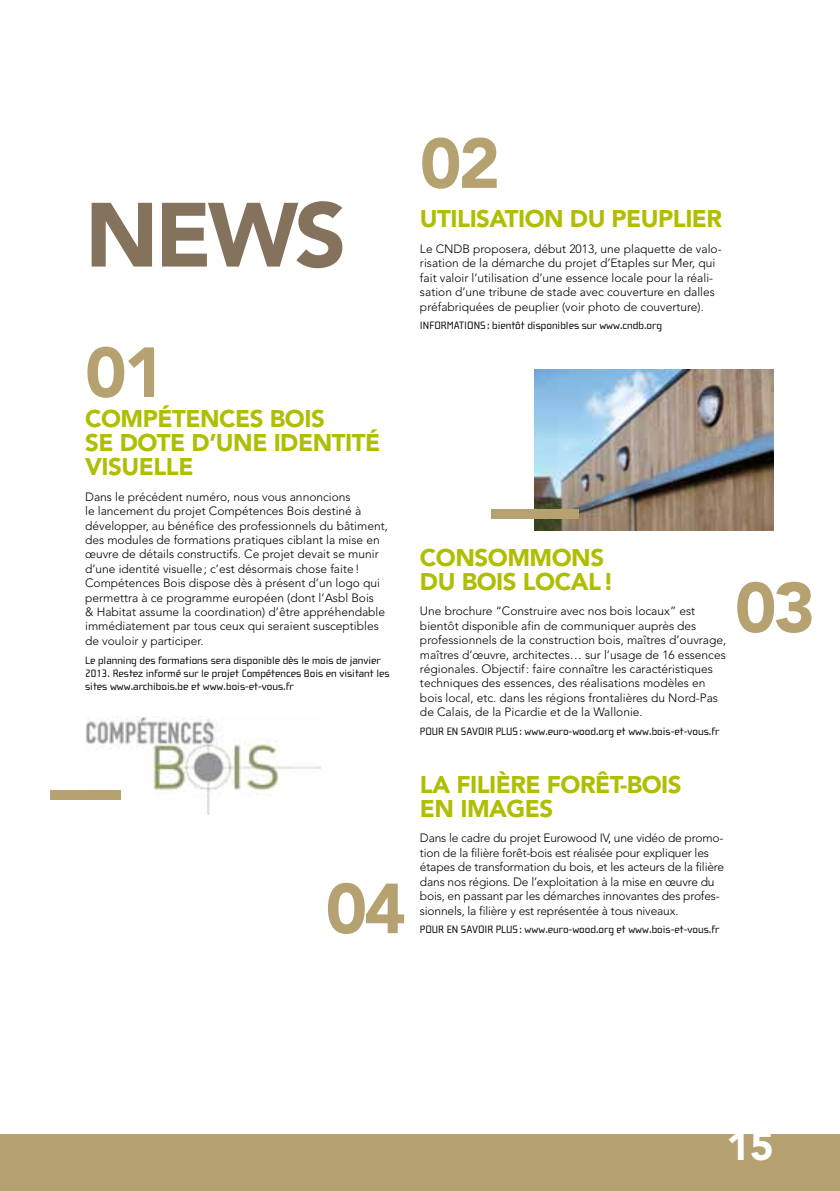
<style>
.page{position:relative;width:840px;height:1191px;background:#fff}
.page>*{position:absolute;margin:0;border:0;box-sizing:border-box;transform-origin:0 0}
.t1{font:900 90px "Avenir LT Std";color:#84725c}
.t2{font:900 70px "Avenir LT Std";letter-spacing:-.04em;color:#b6a170}
.t3{font:900 40px "Avenir LT Std";color:#fff}
.t4{font:900 24px/24px "Avenir LT Std";letter-spacing:-.02em;color:#afbe00}
.t5{font:300 12px/14.4px "Avenir LT Std";color:#000}
.t6{font:11px/13px "Cholla Wide";color:#000}
</style>
<div class="page">
<div style="left:0;top:1134px;width:839px;height:57px;background:#b6a170"></div>
<img style="left:534px;top:369px;width:238px;height:161px">
<div style="left:490px;top:509px;width:88px;height:9px;background:#b6a170"></div>
<img style="left:85px;top:716px;width:235px;height:98px">
<div style="left:50px;top:790px;width:70px;height:9px;background:#b6a170"></div>
<h2 class="t2" style="left:419px;top:121px;width:82px">02</h2>
<h1 class="t1" style="left:85px;top:181px;width:262px">NEWS</h1>
<h3 class="t4" style="left:420px;top:207px;width:207px">UTILISATION DU PEUPL</h3>
<h3 class="t4" style="left:685px;top:207px;width:22px">IER</h3>
<p class="t5" style="left:420px;top:242px;width:303px">Le CNDB proposera, début 2013, une plaquette de valo&shy;risation de la démarche du projet d’Etaples sur Mer, qui fait valoir l’utilisation d’une essence locale pour la réali&shy;sation d’une tribune de stade avec couverture en dalles préfabriquées de peuplier (voir photo de couverture).</p>
<p class="t6" style="left:420px;top:319px;width:243px">I nformations: bientôt disponibles sur www.cndb.org</p>
<h2 class="t2" style="left:85px;top:330px;width:82px">01</h2>
<h3 class="t4" style="left:85px;top:406px;width:296px">COMPÉTENCES BOIS<br>SE DOTE D’UNE IDENTITÉ<br>VISUELLE</h3>
<p class="t5" style="left:85px;top:489px;width:304px">Dans le précédent numéro, nous vous annoncions<br>le lancement du projet Compétences Bois destiné à développer, au bénéfice des professionnels du bâtiment, des modules de formations pratiques ciblant la mise en œuvre de détails constructifs. Ce projet devait se munir d’une identité visuelle; c’est désormais chose faite!<br>Compétences Bois dispose dès à présent d’un logo qui permettra à ce programme européen (dont l’Asbl Bois<br>&amp; Habitat assume la coordination) d’être appréhendable immédiatement par tous ceux qui seraient susceptibles de vouloir y participer.</p>
<p class="t6" style="left:85px;top:653px;width:306px">Le planning des formations sera disponible dès le mois de janvier<br>2013. Restez informé sur le projet Compétences Bois en visitant les sites www.archibois.be et www.bois-et-vous.fr</p>
<h2 class="t2" style="left:325px;top:866px;width:82px">04</h2>
<h3 class="t4" style="left:420px;top:545px;width:120px">CONSOMMONS<br>DUBOISLOC</h3>
<h3 class="t4" style="left:570px;top:569px;width:44px">AL !</h3>
<p class="t5" style="left:420px;top:604px;width:307px">Une brochure “Construire avec nos bois locaux” est bientôt disponible afin de communiquer auprès des professionnels de la construction bois, maîtres d’ouvrage, maîtres d’œuvre, architectes… sur l’usage de 16 essences régionales. Objectif: faire connaître les caractéristiques techniques des essences, des réalisations modèles en bois local, etc. dans les régions frontalières du Nord-Pas de Calais, de la Picardie et de la Wallonie.</p>
<p class="t6" style="left:420px;top:725px;width:301px">Pour En savoir plus: www.euro-wood.org et www.bois-et-vous.fr</p>
<h3 class="t4" style="left:420px;top:772px;width:261px">LA FILIÈRE FORÊT-BOIS<br>EN IMAGES</h3>
<p class="t5" style="left:420px;top:831px;width:305px">Dans le cadre du projet Eurowood IV, une vidéo de promo&shy;tion de la filière forêt-bois est réalisée pour expliquer les étapes de transformation du bois, et les acteurs de la filière dans nos régions. De l’exploitation à la mise en œuvre du bois, en passant par les démarches innovantes des profes&shy;sionnels, la filière y est représentée à tous niveaux.</p>
<p class="t6" style="left:420px;top:923px;width:301px">Pour En savoir plus: www.euro-wood.org et www.bois-et-vous.fr</p>
<h2 class="t2" style="left:734px;top:565px;width:82px">03</h2>
<h3 class="t3" style="left:726px;top:1121px;width:49px">15</h3>
</div>
